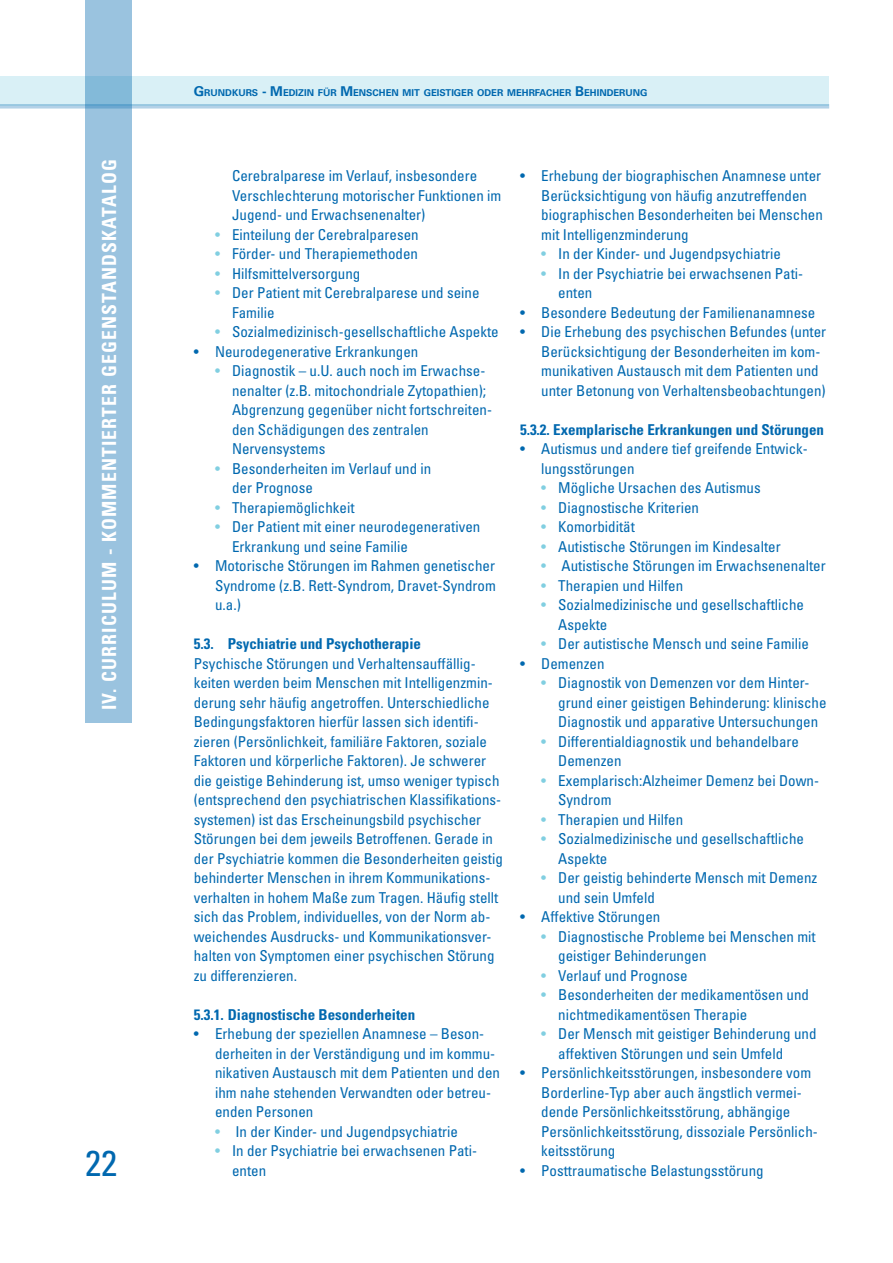
<style>
.page{position:relative;width:893px;height:1263px;background:#fff}
.page>*{position:absolute;margin:0;border:0;box-sizing:border-box;transform-origin:0 0}
.t1{font:condensed 36px "Univers";color:#0068af}
.t2{font:700 condensed 19.5px "Univers";letter-spacing:.06em;color:#fff}
.t3{font:condensed 15px/19.5px "Univers";color:#0068af}
.t4{font:700 condensed 15px "Univers";color:#0068af}
.t5{font:700 9.45px "Univers";color:#0068af}
.s1{font-size:13.5px}
.s2{color:#81cfe1}
</style>
<div class="page">
<div style="left:0;top:77px;width:829px;height:29px;background:#d9f0f6"></div>
<svg style="left:0;top:104px;width:829px;height:5px;background:#afd1e6"></svg>
<div style="left:85px;top:0;width:47px;height:723px;background:#9ac3df"></div>
<h2 class="t2" style="left:97px;top:710px;width:550px;rotate:-90deg">IV. Curriculum - Kommentierter Gegenstandskatalog</h2>
<h1 class="t1" style="left:85px;top:1140px;width:33px">22</h1>
<p class="t5" style="left:194px;top:88px;width:454px"><span class="s1">G</span>RUNDKURS <span class="s1">- M</span>EDIZIN FÜR <span class="s1">M</span>ENSCHEN MIT GEISTIGER ODER MEHRFACHER <span class="s1">B</span>EHINDERUNG</p>
<p class="t3" style="left:232px;top:166px;width:271px">Cerebralparese im Verlauf, insbesondere<br>Verschlechterung motorischer Funktionen im<br>Jugend- und Erwachsenenalter)</p>
<p class="t3" style="left:215px;top:224px;width:205px"><span class="s2">•</span> Einteilung der Cerebralparesen</p>
<p class="t3" style="left:215px;top:244px;width:205px"><span class="s2">•</span> Förder- und Therapiemethoden</p>
<p class="t3" style="left:215px;top:263px;width:147px"><span class="s2">•</span> Hilfsmittelversorgung</p>
<p class="t3" style="left:232px;top:283px;width:249px;text-indent:-17px"><span class="s2">•</span> Der Patient mit Cerebralparese und seine<br>Familie</p>
<p class="t3" style="left:215px;top:322px;width:285px"><span class="s2">•</span> Sozialmedizinisch-gesellschaftliche Aspekte</p>
<p class="t3" style="left:194px;top:341px;width:226px">• Neurodegenerative Erkrankungen</p>
<p class="t3" style="left:232px;top:361px;width:261px;text-indent:-17px"><span class="s2">•</span> Diagnostik – u.U. auch noch im Erwachse&shy;nenalter (z.B. mitochondriale Zytopathien); Abgrenzung gegenüber nicht fortschreiten&shy;den Schädigungen des zentralen Nervensystems</p>
<p class="t3" style="left:232px;top:458px;width:201px;text-indent:-17px"><span class="s2">•</span> Besonderheiten im Verlauf und in der Prognose</p>
<p class="t3" style="left:215px;top:497px;width:141px"><span class="s2">•</span> Therapiemöglichkeit</p>
<p class="t3" style="left:232px;top:517px;width:250px;text-indent:-17px"><span class="s2">•</span> Der Patient mit einer neurodegenerativen<br>Erkrankung und seine Familie</p>
<p class="t3" style="left:215px;top:556px;width:282px;text-align:justify;text-indent:-21px">• Motorische Störungen im Rahmen genetischer Syndrome (z.B. Rett-Syndrom, Dravet-Syndrom u.a.)</p>
<p class="t4" style="left:194px;top:635px;width:229px">5.3. Psychiatrie und Psychotherapie</p>
<p class="t3" style="left:194px;top:653px;width:311px">Psychische Störungen und Verhaltensauffällig&shy;keiten werden beim Menschen mit Intelligenzmin&shy;derung sehr häufig angetroffen. Unterschiedliche Bedingungsfaktoren hierfür lassen sich identifi&shy;zieren (Persönlichkeit, familiäre Faktoren, soziale Faktoren und körperliche Faktoren). Je schwerer die geistige Behinderung ist, umso weniger typisch (entsprechend den psychiatrischen Klassifikations&shy;systemen) ist das Erscheinungsbild psychischer Störungen bei dem jeweils Betroffenen. Gerade in der Psychiatrie kommen die Besonderheiten geistig behinderter Menschen in ihrem Kommunikations&shy;verhalten in hohem Maße zum Tragen. Häufig stellt sich das Problem, individuelles, von der Norm ab&shy;weichendes Ausdrucks- und Kommunikationsver&shy;halten von Symptomen einer psychischen Störung zu differenzieren.</p>
<p class="t4" style="left:194px;top:1005px;width:223px">5.3.1. Diagnostische Besonderheiten</p>
<p class="t3" style="left:215px;top:1024px;width:286px;text-indent:-21px">• Erhebung der speziellen Anamnese – Beson&shy;derheiten in der Verständigung und im kommu&shy;nikativen Austausch mit dem Patienten und den ihm nahe stehenden Verwandten oder betreu&shy;enden Personen</p>
<p class="t3" style="left:215px;top:1121px;width:245px"><span class="s2">•</span> In der Kinder- und Jugendpsychiatrie</p>
<p class="t3" style="left:232px;top:1141px;width:246px;text-indent:-17px"><span class="s2">•</span> In der Psychiatrie bei erwachsenen Pati&shy;enten</p>
<p class="t3" style="left:541px;top:166px;width:283px;text-indent:-21px">• Erhebung der biographischen Anamnese unter Berücksichtigung von häufig anzutreffenden biographischen Besonderheiten bei Menschen mit Intelligenzminderung</p>
<p class="t3" style="left:541px;top:244px;width:241px"><span class="s2">•</span> In der Kinder- und Jugendpsychiatrie</p>
<p class="t3" style="left:558px;top:263px;width:246px;text-indent:-17px"><span class="s2">•</span> In der Psychiatrie bei erwachsenen Pati&shy;enten</p>
<p class="t3" style="left:520px;top:302px;width:297px">• Besondere Bedeutung der Familienanamnese</p>
<p class="t3" style="left:541px;top:322px;width:286px;text-indent:-21px">• Die Erhebung des psychischen Befundes (unter Berücksichtigung der Besonderheiten im kom&shy;munikativen Austausch mit dem Patienten und unter Betonung von Verhaltensbeobachtungen)</p>
<p class="t4" style="left:520px;top:420px;width:306px">5.3.2. Exemplarische Erkrankungen und Störungen</p>
<p class="t3" style="left:541px;top:439px;width:268px;text-indent:-21px">• Autismus und andere tief greifende Entwick&shy;lungsstörungen</p>
<p class="t3" style="left:541px;top:478px;width:221px"><span class="s2">•</span> Mögliche Ursachen des Autismus</p>
<p class="t3" style="left:541px;top:497px;width:159px"><span class="s2">•</span> Diagnostische Kriterien</p>
<p class="t3" style="left:541px;top:517px;width:95px"><span class="s2">•</span> Komorbidität</p>
<p class="t3" style="left:541px;top:536px;width:241px"><span class="s2">•</span> Autistische Störungen im Kindesalter</p>
<p class="t3" style="left:541px;top:556px;width:286px"><span class="s2">•</span> Autistische Störungen im Erwachsenenalter</p>
<p class="t3" style="left:541px;top:575px;width:143px"><span class="s2">•</span> Therapien und Hilfen</p>
<p class="t3" style="left:558px;top:595px;width:247px;text-indent:-17px"><span class="s2">•</span> Sozialmedizinische und gesellschaftliche<br>Aspekte</p>
<p class="t3" style="left:541px;top:634px;width:269px"><span class="s2">•</span> Der autistische Mensch und seine Familie</p>
<p class="t3" style="left:520px;top:653px;width:86px">• Demenzen</p>
<p class="t3" style="left:558px;top:673px;width:270px;text-indent:-17px"><span class="s2">•</span> Diagnostik von Demenzen vor dem Hinter&shy;grund einer geistigen Behinderung: klinische<br>Diagnostik und apparative Untersuchungen</p>
<p class="t3" style="left:558px;top:731px;width:242px;text-indent:-17px"><span class="s2">•</span> Differentialdiagnostik und behandelbare<br>Demenzen</p>
<p class="t3" style="left:558px;top:770px;width:262px;text-indent:-17px"><span class="s2">•</span> Exemplarisch:Alzheimer Demenz bei Down-<br>Syndrom</p>
<p class="t3" style="left:541px;top:809px;width:143px"><span class="s2">•</span> Therapien und Hilfen</p>
<p class="t3" style="left:558px;top:829px;width:247px;text-indent:-17px"><span class="s2">•</span> Sozialmedizinische und gesellschaftliche<br>Aspekte</p>
<p class="t3" style="left:558px;top:868px;width:261px;text-indent:-17px"><span class="s2">•</span> Der geistig behinderte Mensch mit Demenz und sein Umfeld</p>
<p class="t3" style="left:520px;top:907px;width:142px">• Affektive Störungen</p>
<p class="t3" style="left:558px;top:926px;width:259px;text-indent:-17px"><span class="s2">•</span> Diagnostische Probleme bei Menschen mit geistiger Behinderungen</p>
<p class="t3" style="left:541px;top:965px;width:148px"><span class="s2">•</span> Verlauf und Prognose</p>
<p class="t3" style="left:558px;top:985px;width:252px;text-indent:-17px"><span class="s2">•</span> Besonderheiten der medikamentösen und nichtmedikamentösen Therapie</p>
<p class="t3" style="left:558px;top:1024px;width:260px;text-indent:-17px"><span class="s2">•</span> Der Mensch mit geistiger Behinderung und affektiven Störungen und sein Umfeld</p>
<p class="t3" style="left:541px;top:1063px;width:278px;text-indent:-21px">• Persönlichkeitsstörungen, insbesondere vom Borderline-Typ aber auch ängstlich vermei&shy;dende Persönlichkeitsstörung, abhängige Persönlichkeitsstörung, dissoziale Persönlich&shy;keitsstörung</p>
<p class="t3" style="left:520px;top:1160px;width:245px">• Posttraumatische Belastungsstörung</p>
</div>
